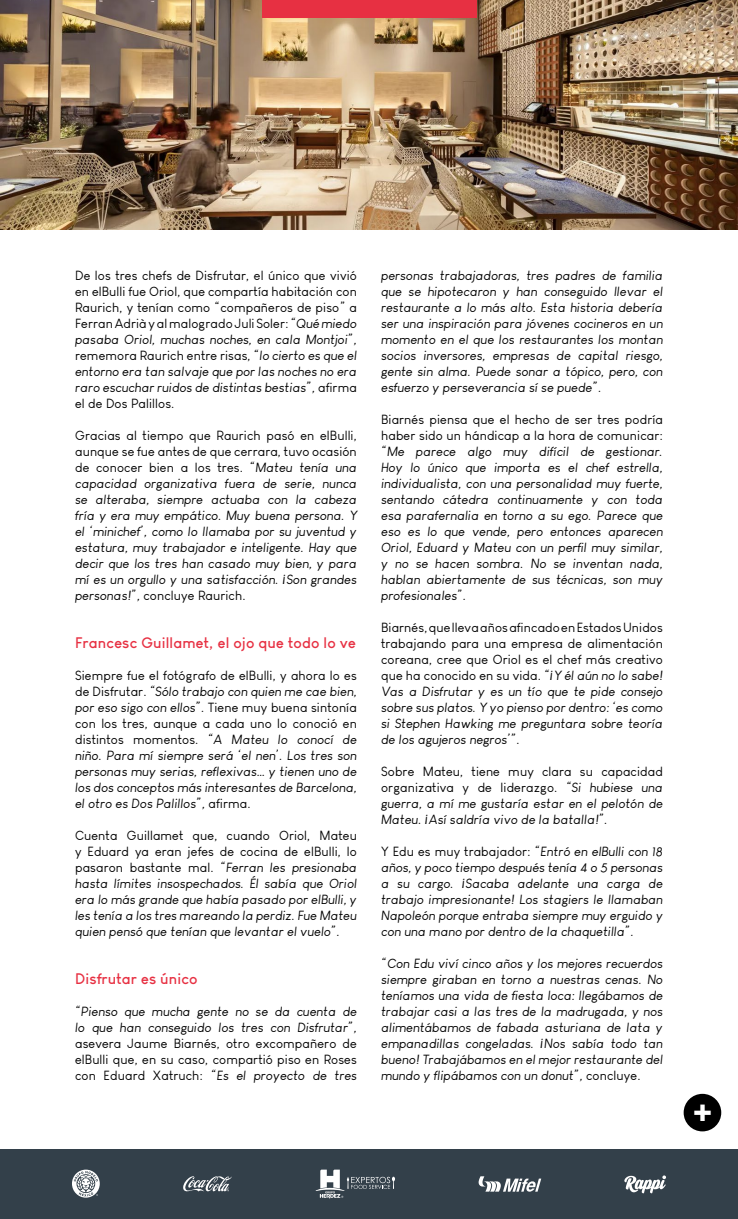
<style>
.page{position:relative;width:738px;height:1219px;background:#fff}
.page>*{position:absolute;margin:0;border:0;box-sizing:border-box;transform-origin:0 0}
.t1{font:30px "Tobago Poster";color:#fff}
.t2{font:700 15px "Louis George Cafe";letter-spacing:.01em;color:#e73042}
.t3{font:italic 13px/16px "Louis George Cafe";letter-spacing:.01em;color:#000;text-align:justify}
.t4{font:13px/16px "Louis George Cafe";letter-spacing:.01em;color:#000;text-align:justify}
.s1{font-style:italic}
.s2{font-style:normal}
</style>
<div class="page">
<img style="left:0;top:0;width:737px;height:230px">
<div style="left:0;top:1149px;width:737px;height:70px;background:#33404a"></div>
<svg style="left:72px;top:1170px;width:28px;height:28px"></svg>
<svg style="left:624px;top:1175px;width:41px;height:18px"></svg>
<svg style="left:315px;top:1170px;width:80px;height:28px"></svg>
<svg style="left:183px;top:1176px;width:49px;height:16px"></svg>
<svg style="left:478px;top:1176px;width:63px;height:16px"></svg>
<div style="left:683px;top:1094px;width:37px;height:37px;background:#000;border-radius:50%"></div>
<div style="left:261px;top:0;width:215px;height:17px;background:#e73042"></div>
<p class="t4" style="left:75px;top:267px;width:283px">De los tres chefs de Disfrutar, el único que vivió en elBulli fue Oriol, que compartía habitación con Raurich, y tenían como “compañeros de piso” a Ferran Adrià y al malogrado Juli Soler: <span class="s1">“Qué miedo pasaba Oriol, muchas noches, en cala Montjoi”, </span>rememora Raurich entre risas, <span class="s1">“lo cierto es que el entorno era tan salvaje que por las noches no era raro escuchar ruidos de distintas bestias”,</span> afirma el de Dos Palillos.</p>
<p class="t3" style="left:75px;top:427px;width:283px"><span class="s2">Gracias al tiempo que Raurich pasó en elBulli, aunque se fue antes de que cerrara, tuvo ocasión de conocer bien a los tres.</span> “Mateu tenía una capacidad organizativa fuera de serie, nunca se alteraba, siempre actuaba con la cabeza fría y era muy empático. Muy buena persona. Y el ‘minichef’, como lo llamaba por su juventud y estatura, muy trabajador e inteligente. Hay que decir que los tres han casado muy bien, y para mí es un orgullo y una satisfacción. ¡Son grandes personas!”, <span class="s2">concluye Raurich.</span></p>
<p class="t2" style="left:75px;top:633px;width:282px">Francesc Guillamet, el ojo que todo lo ve</p>
<p class="t3" style="left:75px;top:667px;width:283px"><span class="s2">Siempre fue el fotógrafo de elBulli, y ahora lo es de Disfrutar.</span> “Sólo trabajo con quien me cae bien, por eso sigo con ellos”. <span class="s2">Tiene muy buena sintonía con los tres, aunque a cada uno lo conoció en distintos momentos.</span> “A Mateu lo conocí de niño. Para mí siempre será ‘el nen’. Los tres son personas muy serias, reflexivas… y tienen uno de los dos conceptos más interesantes de Barcelona, el otro es Dos Palillos”, <span class="s2">afirma.</span></p>
<p class="t3" style="left:75px;top:827px;width:283px"><span class="s2">Cuenta Guillamet que, cuando Oriol, Mateu y Eduard ya eran jefes de cocina de elBulli, lo pasaron bastante mal.</span> “Ferran les presionaba hasta límites insospechados. Él sabía que Oriol era lo más grande que había pasado por elBulli, y les tenía a los tres mareando la perdiz. Fue Mateu quien pensó que tenían que levantar el vuelo”.</p>
<p class="t2" style="left:75px;top:969px;width:124px">Disfrutar es único</p>
<p class="t3" style="left:75px;top:1003px;width:283px">“Pienso que mucha gente no se da cuenta de lo que han conseguido los tres con Disfrutar”,</p>
<p class="t4" style="left:75px;top:1035px;width:283px">asevera Jaume Biarnés, otro excompañero de elBulli que, en su caso, compartió piso en Roses con Eduard Xatruch: <span class="s1">“Es el proyecto de tres</span></p>
<p class="t3" style="left:381px;top:267px;width:283px">personas trabajadoras, tres padres de familia que se hipotecaron y han conseguido llevar el restaurante a lo más alto. Esta historia debería ser una inspiración para jóvenes cocineros en un momento en el que los restaurantes los montan socios inversores, empresas de capital riesgo, gente sin alma. Puede sonar a tópico, pero, con esfuerzo y perseverancia sí se puede”.</p>
<p class="t4" style="left:381px;top:411px;width:283px">Biarnés piensa que el hecho de ser tres podría haber sido un hándicap a la hora de comunicar:</p>
<p class="t3" style="left:381px;top:443px;width:283px">“Me parece algo muy difícil de gestionar.<br>Hoy lo único que importa es el chef estrella, individualista, con una personalidad muy fuerte, sentando cátedra continuamente y con toda esa parafernalia en torno a su ego. Parece que eso es lo que vende, pero entonces aparecen Oriol, Eduard y Mateu con un perfil muy similar, y no se hacen sombra. No se inventan nada, hablan abiertamente de sus técnicas, son muy profesionales”.</p>
<p class="t3" style="left:381px;top:619px;width:283px"><span class="s2">Biarnés, que lleva años afincado en Estados Unidos trabajando para una empresa de alimentación coreana, cree que Oriol es el chef más creativo que ha conocido en su vida.</span> “¡Y él aún no lo sabe!<br>Vas a Disfrutar y es un tío que te pide consejo sobre sus platos. Y yo pienso por dentro: ‘es como si Stephen Hawking me preguntara sobre teoría de los agujeros negros’”.</p>
<p class="t3" style="left:381px;top:763px;width:283px"><span class="s2">Sobre Mateu, tiene muy clara su capacidad organizativa y de liderazgo.</span> “Si hubiese una guerra, a mí me gustaría estar en el pelotón de Mateu. ¡Así saldría vivo de la batalla!”.</p>
<p class="t3" style="left:381px;top:843px;width:283px"><span class="s2">Y Edu es muy trabajador:</span> “Entró en elBulli con 18 años, y poco tiempo después tenía 4 o 5 personas a su cargo. ¡Sacaba adelante una carga de trabajo impresionante! Los stagiers le llamaban Napoleón porque entraba siempre muy erguido y con una mano por dentro de la chaquetilla”.</p>
<p class="t3" style="left:381px;top:955px;width:283px">“Con Edu viví cinco años y los mejores recuerdos siempre giraban en torno a nuestras cenas. No teníamos una vida de fiesta loca: llegábamos de trabajar casi a las tres de la madrugada, y nos alimentábamos de fabada asturiana de lata y empanadillas congeladas. ¡Nos sabía todo tan bueno! Trabajábamos en el mejor restaurante del mundo y flipábamos con un donut”, <span class="s2">concluye.</span></p>
<h1 class="t1" style="left:691px;top:1092px;width:21px">+</h1>
</div>
